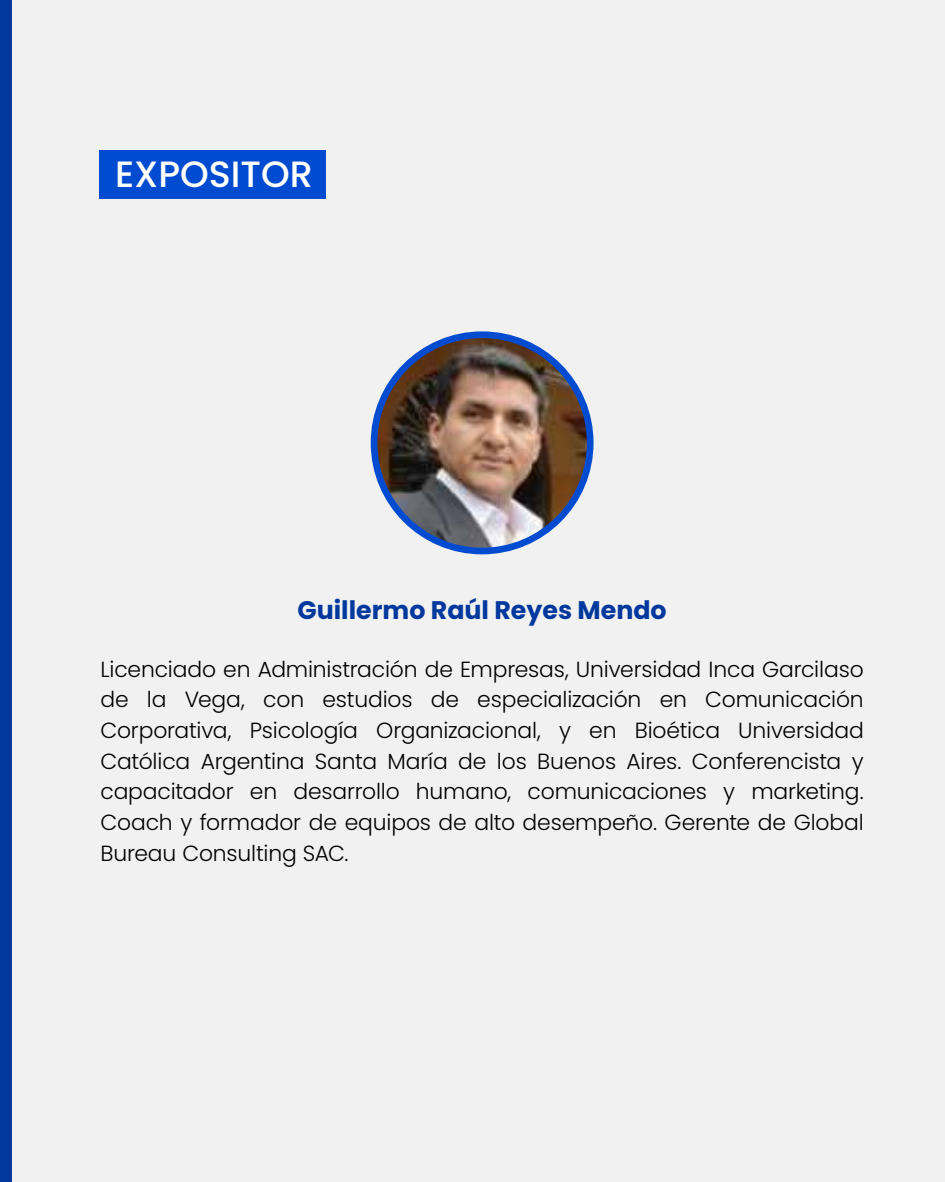
<style>
.page{position:relative;width:945px;height:1182px;background:#fff}
.page>*{position:absolute;margin:0;border:0;box-sizing:border-box;transform-origin:0 0}
.t1{font:500 36.57px "Poppins";color:#fff}
.t2{font:700 25.38px "Poppins";color:#00389e}
.t3{font:300 21.88px/30.6px "Poppins";letter-spacing:-.005em;color:#000;text-align:justify}
</style>
<div class="page">
<div style="left:0;top:0;width:945px;height:1181px;background:#f1f1f1"></div>
<div style="left:0;top:0;width:12px;height:1181px;background:#00389e"></div>
<div style="left:100px;top:150px;width:226px;height:48px;background:#004bd0"></div>
<div style="left:371px;top:331px;width:223px;height:223px;background:#004bd0;border-radius:50%"></div>
<img style="left:377px;top:338px;width:210px;height:209px;border-radius:105px">
<h1 class="t1" style="left:115px;top:153px;width:199px">EXPOSITOR</h1>
<p class="t2" style="left:297px;top:595px;width:371px">Guillermo Raúl Reyes Mendo</p>
<p class="t3" style="left:100px;top:653px;width:765px">Licenciado en Administración de Empresas, Universidad Inca Garcilaso de la Vega, con estudios de especialización en Comunicación Corporativa, Psicología Organizacional, y en Bioética Universidad Católica Argentina Santa María de los Buenos Aires. Conferencista y capacitador en desarrollo humano, comunicaciones y marketing.<br>Coach y formador de equipos de alto desempeño. Gerente de Global Bureau Consulting SAC.</p>
</div>
